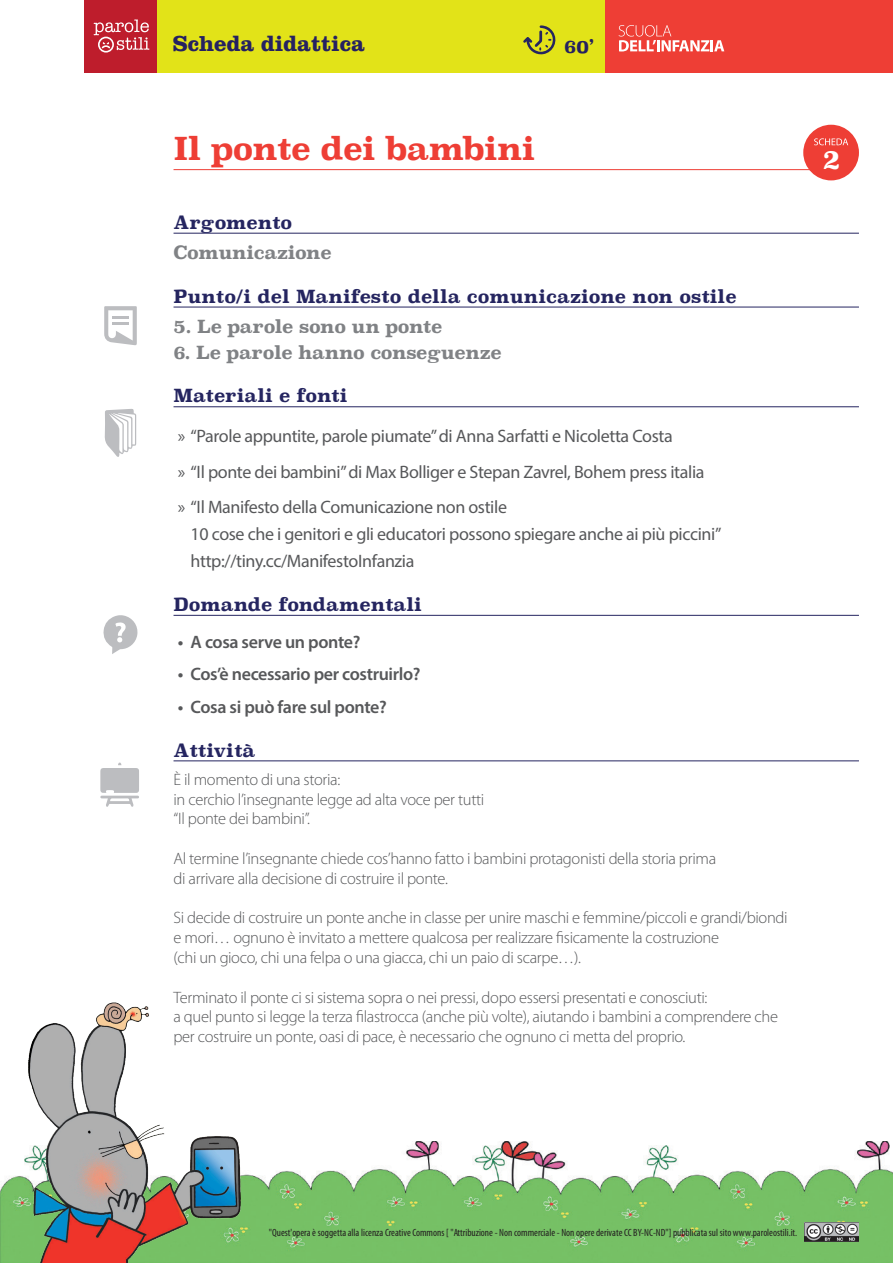
<style>
.page{position:relative;width:893px;height:1263px;background:#fff}
.page>*{position:absolute;margin:0;border:0;box-sizing:border-box;transform-origin:0 0}
.titolo{font:700 31.5px "Superclarendon";letter-spacing:-.02em;color:#ee3e35}
.t1{font:700 26.25px "Superclarendon";color:#fff}
.t2{font:700 22.5px "Clarendon LT Std";color:#252161}
.t3{font:18px/27px "Myriad Pro";letter-spacing:-.02em;color:#57585a}
.sezioni{font:700 18px "Superclarendon";color:#252560}
.t4{font:600 18px "Myriad Pro";letter-spacing:-.02em;color:#57585a}
.Materia_Principio{font:700 18px "Superclarendon";letter-spacing:-.02em;color:#808285}
.t5{font:700 18px "Superclarendon";color:#252161}
.testo{font:300 16.5px "Myriad Pro";letter-spacing:-.02em;color:#57585a}
.t6{font:condensed 10.5px "Myriad Pro";color:#231f20}
</style>
<div class="page">
<div style="left:84px;top:0;width:521px;height:72px;background:#e2e318"></div>
<div style="left:84px;top:0;width:73px;height:72px;background:#be1d2c"></div>
<svg style="left:94px;top:19px;width:55px;height:34px"></svg>
<svg style="left:523px;top:25px;width:33px;height:30px"></svg>
<div style="left:605px;top:0;width:288px;height:72px;background:#ee3e35"></div>
<svg style="left:619px;top:25px;width:105px;height:26px"></svg>
<hr style="left:174px;top:169px;width:666px;height:1px;background:#ee3e35">
<hr style="left:174px;top:233px;width:685px;height:1px;background:#252560">
<hr style="left:174px;top:307px;width:685px;height:1px;background:#252560">
<hr style="left:174px;top:406px;width:685px;height:1px;background:#252560">
<hr style="left:174px;top:615px;width:685px;height:1px;background:#252560">
<hr style="left:174px;top:761px;width:685px;height:1px;background:#252560">
<svg style="left:103px;top:615px;width:35px;height:39px"></svg>
<svg style="left:105px;top:409px;width:31px;height:48px"></svg>
<svg style="left:100px;top:762px;width:39px;height:45px"></svg>
<img style="left:256px;top:1141px;width:637px;height:122px">
<div style="left:803px;top:125px;width:56px;height:55px;background:#ee3e35;border-radius:50%"></div>
<svg style="left:814px;top:138px;width:34px;height:7px"></svg>
<img style="left:0;top:1002px;width:256px;height:261px">
<svg style="left:104px;top:306px;width:33px;height:39px"></svg>
<h3 class="t2" style="left:173px;top:30px;width:193px">Scheda didattica</h3>
<p class="t5" style="left:564px;top:33px;width:31px">60’</p>
<p class="titolo" style="left:174px;top:125px;width:363px">Il ponte dei bambini</p>
<p class="sezioni" style="left:174px;top:209px;width:120px">Argomento</p>
<p class="Materia_Principio" style="left:174px;top:239px;width:160px">Comunicazione</p>
<p class="sezioni" style="left:174px;top:283px;width:565px">Punto/i del Manifesto della comunicazione non ostile</p>
<p class="Materia_Principio" style="left:174px;top:313px;width:270px">5. Le parole sono un ponte</p>
<p class="Materia_Principio" style="left:174px;top:339px;width:330px">6. Le parole hanno conseguenze</p>
<p class="sezioni" style="left:174px;top:382px;width:176px">Materiali e fonti</p>
<p class="t3" style="left:178px;top:422px;width:497px">» “Parole appuntite, parole piumate” di Anna Sarfatti e Nicoletta Costa</p>
<p class="t3" style="left:178px;top:458px;width:528px">» “Il ponte dei bambini” di Max Bolliger e Stepan Zavrel, Bohem press italia</p>
<p class="t3" style="left:191px;top:493px;width:532px;text-indent:-13px">» “Il Manifesto della Comunicazione non ostile<br>10 cose che i genitori e gli educatori possono spiegare anche ai più piccini” http://tiny.cc/ManifestoInfanzia</p>
<p class="sezioni" style="left:174px;top:591px;width:250px">Domande fondamentali</p>
<p class="t4" style="left:178px;top:630px;width:184px">• A cosa serve un ponte?</p>
<p class="t4" style="left:178px;top:663px;width:244px">• Cos’è necessario per costruirlo?</p>
<p class="t4" style="left:178px;top:695px;width:211px">• Cosa si può fare sul ponte?</p>
<p class="sezioni" style="left:174px;top:736px;width:83px">Attività</p>
<p class="testo" style="left:174px;top:770px;width:168px">È il momento di una storia:</p>
<p class="testo" style="left:174px;top:790px;width:312px">in cerchio l’insegnante legge ad alta voce per tutti</p>
<p class="testo" style="left:174px;top:810px;width:138px">“Il ponte dei bambini”.</p>
<p class="testo" style="left:174px;top:849px;width:544px">Al termine l’insegnante chiede cos’hanno fatto i bambini protagonisti della storia prima</p>
<p class="testo" style="left:174px;top:869px;width:276px">di arrivare alla decisione di costruire il ponte.</p>
<p class="testo" style="left:174px;top:909px;width:616px">Si decide di costruire un ponte anche in classe per unire maschi e femmine/piccoli e grandi/biondi</p>
<p class="testo" style="left:174px;top:929px;width:547px">e mori… ognuno è invitato a mettere qualcosa per realizzare fisicamente la costruzione</p>
<p class="testo" style="left:174px;top:948px;width:409px">(chi un gioco, chi una felpa o una giacca, chi un paio di scarpe…).</p>
<p class="testo" style="left:174px;top:988px;width:535px">Terminato il ponte ci si sistema sopra o nei pressi, dopo essersi presentati e conosciuti:</p>
<p class="testo" style="left:174px;top:1008px;width:606px">a quel punto si legge la terza filastrocca (anche più volte), aiutando i bambini a comprendere che</p>
<p class="testo" style="left:174px;top:1028px;width:513px">per costruire un ponte, oasi di pace, è necessario che ognuno ci metta del proprio.</p>
<p class="t1" style="left:822px;top:140px;width:19px">2</p>
<p class="t6" style="left:269px;top:1227px;width:530px">"Quest'opera è soggetta alla licenza Creative Commons [ "Attribuzione - Non commerciale - Non opere derivate CC BY-NC-ND"] pubblicata sul sito www.paroleostili.it.</p>
</div>
